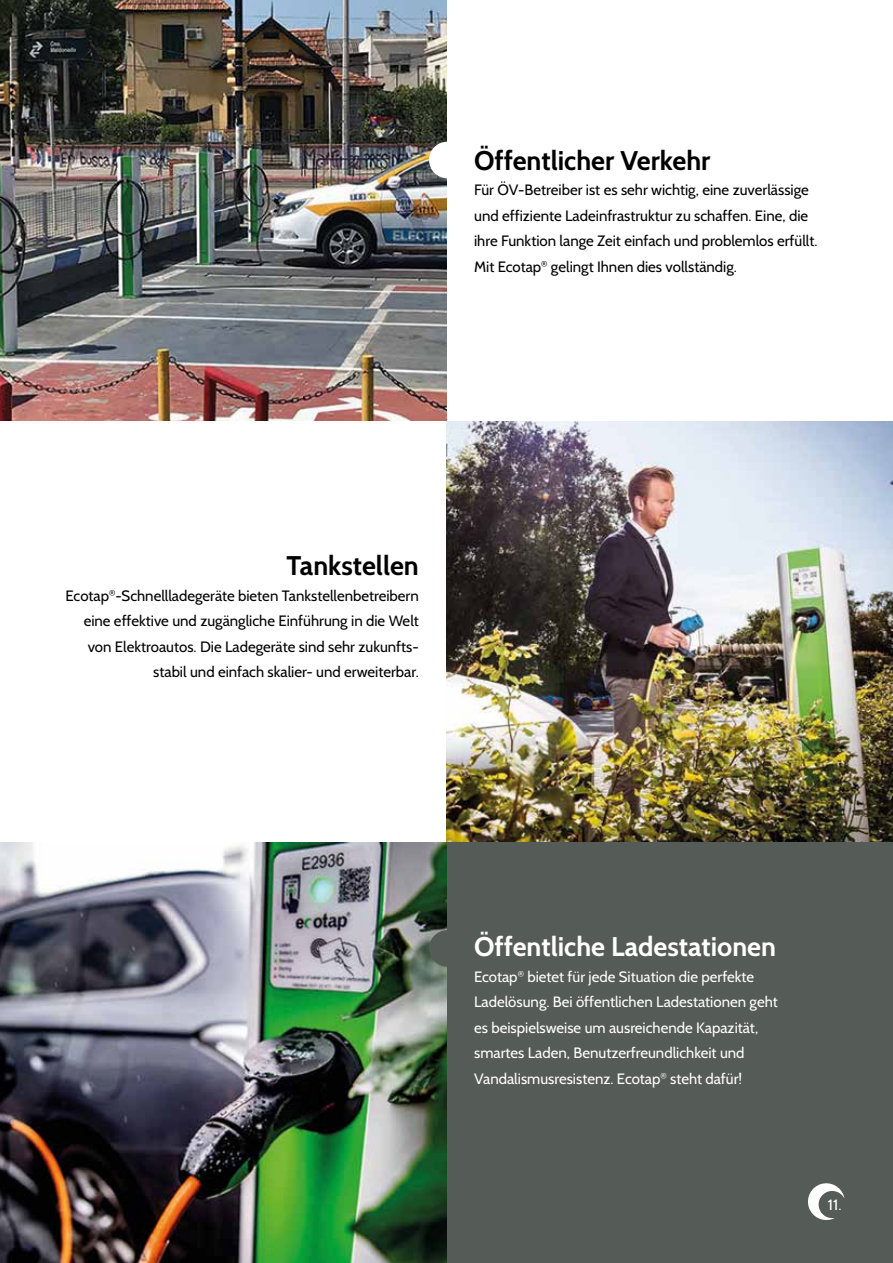
<style>
.page{position:relative;width:893px;height:1263px;background:#fff}
.page>*{position:absolute;margin:0;border:0;box-sizing:border-box;transform-origin:0 0}
.t1{font:700 27px "Cabin";color:#000}
.t2{font:700 27px "Cabin";color:#fff}
.t3{font:15px/25.5px "Cabin";color:#000;text-align:right}
.t4{font:15px/25.5px "Cabin";color:#fff}
</style>
<div class="page">
<div style="left:446px;top:842px;width:447px;height:421px;background:#555b56"></div>
<img style="left:0;top:0;width:446px;height:421px">
<div style="left:429px;top:142px;width:37px;height:36px;background:#fff;border-radius:50%"></div>
<svg style="left:808px;top:1183px;width:36px;height:37px"></svg>
<img style="left:0;top:842px;width:446px;height:421px">
<div style="left:429px;top:930px;width:37px;height:37px;background:#555b56;border-radius:50%"></div>
<img style="left:446px;top:421px;width:447px;height:421px">
<h1 class="t1" style="left:474px;top:144px;width:238px">Öffentlicher Verkehr</h1>
<p class="t3" style="left:474px;top:177px;width:345px;text-align:left">Für ÖV-Betreiber ist es sehr wichtig, eine zuverlässige und effiziente Ladeinfrastruktur zu schaffen. Eine, die ihre Funktion lange Zeit einfach und problemlos erfüllt.<br>Mit Ecotap<sup>®</sup> gelingt Ihnen dies vollständig.</p>
<h1 class="t1" style="left:286px;top:550px;width:134px">Tankstellen</h1>
<p class="t3" style="left:66px;top:583px;width:355px">Ecotap<sup>®</sup>-Schnellladegeräte bieten Tankstellenbetreibern eine effektive und zugängliche Einführung in die Welt von Elektroautos. Die Ladegeräte sind sehr zukunfts&shy;stabil und einfach skalier- und erweiterbar.</p>
<h1 class="t2" style="left:474px;top:930px;width:303px">Öffentliche Ladestationen</h1>
<p class="t4" style="left:474px;top:963px;width:305px">Ecotap<sup>®</sup> bietet für jede Situation die perfekte Ladelösung. Bei öffentlichen Ladestationen geht es beispielsweise um ausreichende Kapazität, smartes Laden, Benutzerfreundlichkeit und Vandalismusresistenz. Ecotap<sup>®</sup> steht dafür!</p>
<p class="t4" style="left:828px;top:1192px;width:15px">11.</p>
</div>
